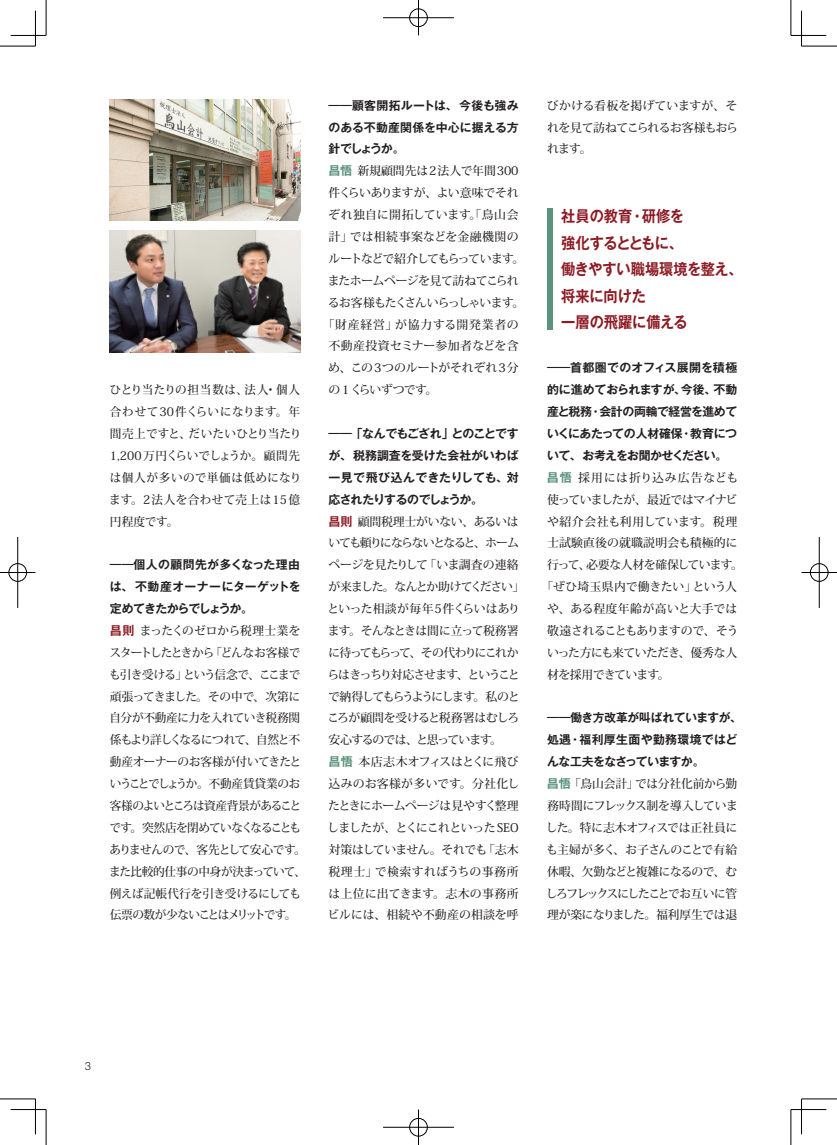
<style>
.page{position:relative;width:837px;height:1145px;background:#fff}
.page>*{position:absolute;margin:0;border:0;box-sizing:border-box;transform-origin:0 0}
.t1{font:700 15.62px/26.4px "Gothic MB101 Pro De";letter-spacing:-.005em;color:#8c1b23;scale:.91 1}
.t2{font:500 11.88px/21.9px "Koz Min Pr 6 N";letter-spacing:-.035em;color:#231f20;text-align:justify}
.t3{font:700 11.88px/21.9px "Gothic MB101 Pro De";letter-spacing:-.02em;color:#231f20;text-align:justify}
.t4{font:500 11.88px "Koz Min Pr 6 N";letter-spacing:-.005em;color:#231f20}
.t5{font:500 11.88px "Koz Min Pr 6 N";letter-spacing:.01em;color:#231f20}
.t6{font:500 11.88px "Koz Min Pr 6 N";letter-spacing:-.055em;color:#231f20}
.t7{font:500 11.88px "Koz Min Pr 6 N";letter-spacing:-.095em;color:#231f20}
.t8{font:500 11.88px "Koz Min Pr 6 N";letter-spacing:-.07em;color:#231f20}
.t9{font:500 11.88px "Koz Min Pr 6 N";letter-spacing:-.01em;color:#231f20}
.t10{font:500 11.88px "Koz Min Pr 6 N";letter-spacing:-.065em;color:#231f20}
.t11{font:500 11.88px "Koz Min Pr 6 N";letter-spacing:-.06em;color:#231f20}
.t12{font:500 11.88px "Koz Min Pr 6 N";letter-spacing:.03em;color:#231f20}
.t13{font:500 11.88px "Koz Min Pr 6 N";letter-spacing:.06em;color:#231f20}
.t14{font:500 11.88px "Koz Min Pr 6 N";letter-spacing:.025em;color:#231f20}
.t15{font:500 11.88px "Koz Min Pr 6 N";letter-spacing:.015em;color:#231f20}
.t16{font:500 11.88px "Koz Min Pr 6 N";letter-spacing:.035em;color:#231f20}
.t17{font:500 11.88px "Koz Min Pr 6 N";letter-spacing:.075em;color:#231f20}
.t18{font:300 11.25px "Helvetica LT Std";color:#231f20}
.s1{font-family:"Gothic MB101 Pro De";font-weight:700;font-size:12.12px;color:#8c1b23}
.s2{font-family:"Gothic MB101 Pro De";font-weight:700;font-size:12.12px;color:#5a927c}
</style>
<div class="page">
<div style="left:547px;top:209px;width:5px;height:121px;background:#5a927c"></div>
<img style="left:110px;top:99px;width:190px;height:122px">
<img style="left:110px;top:230px;width:190px;height:122px">
<hr style="left:0;top:46px;width:35px;height:1px;background:#000">
<hr style="left:801px;top:46px;width:35px;height:1px;background:#000">
<hr style="left:0;top:1098px;width:35px;height:1px;background:#000">
<hr style="left:801px;top:1098px;width:35px;height:1px;background:#000">
<hr style="left:46px;top:0;width:1px;height:35px;background:#000">
<hr style="left:46px;top:1109px;width:1px;height:35px;background:#000">
<hr style="left:790px;top:0;width:1px;height:35px;background:#000">
<hr style="left:790px;top:1109px;width:1px;height:35px;background:#000">
<hr style="left:11px;top:35px;width:35px;height:1px;background:#000">
<hr style="left:790px;top:35px;width:36px;height:1px;background:#000">
<hr style="left:11px;top:1109px;width:35px;height:1px;background:#000">
<hr style="left:790px;top:1109px;width:36px;height:1px;background:#000">
<hr style="left:35px;top:11px;width:1px;height:35px;background:#000">
<hr style="left:35px;top:1098px;width:1px;height:36px;background:#000">
<hr style="left:801px;top:11px;width:1px;height:35px;background:#000">
<hr style="left:801px;top:1098px;width:1px;height:36px;background:#000">
<div style="left:408px;top:8px;width:20px;height:19px;border:2px solid #fff;border-radius:50%"></div>
<hr style="left:383px;top:17px;width:71px;height:2px;background:#fff">
<hr style="left:417px;top:0;width:2px;height:35px;background:#fff">
<div style="left:409px;top:9px;width:18px;height:18px;border:1px solid #000;border-radius:50%"></div>
<hr style="left:383px;top:18px;width:71px;height:1px;background:#000">
<hr style="left:418px;top:0;width:1px;height:35px;background:#000">
<div style="left:408px;top:1117px;width:20px;height:20px;border:2px solid #fff;border-radius:50%"></div>
<hr style="left:383px;top:1126px;width:71px;height:2px;background:#fff">
<hr style="left:417px;top:1109px;width:2px;height:35px;background:#fff">
<div style="left:409px;top:1118px;width:18px;height:18px;border:1px solid #000;border-radius:50%"></div>
<hr style="left:383px;top:1127px;width:71px;height:1px;background:#000">
<hr style="left:418px;top:1109px;width:1px;height:35px;background:#000">
<div style="left:8px;top:562px;width:19px;height:20px;border:2px solid #fff;border-radius:50%"></div>
<hr style="left:0;top:571px;width:35px;height:2px;background:#fff">
<hr style="left:17px;top:537px;width:2px;height:71px;background:#fff">
<div style="left:9px;top:563px;width:18px;height:18px;border:1px solid #000;border-radius:50%"></div>
<hr style="left:0;top:572px;width:35px;height:1px;background:#000">
<hr style="left:18px;top:537px;width:1px;height:71px;background:#000">
<div style="left:809px;top:562px;width:19px;height:20px;border:2px solid #fff;border-radius:50%"></div>
<hr style="left:801px;top:571px;width:35px;height:2px;background:#fff">
<div style="left:809px;top:563px;width:19px;height:18px;border:1px solid #000;border-radius:50%"></div>
<hr style="left:801px;top:572px;width:35px;height:1px;background:#000">
<hr style="left:818px;top:537px;width:1px;height:71px;background:#000">
<p class="t2" style="left:109px;top:379px;width:194px">ひとり当たりの担当数は、法人・個人合わせて30件くらいになります。年間売上ですと、だいたいひとり当たり1,200万円くらいでしょうか。顧問先は個人が多いので単価は低めになります。2法人を合わせて売上は15億円程度です。</p>
<p class="t3" style="left:110px;top:552px;width:192px">――個人の顧問先が多くなった理由は、不動産オーナーにターゲットを定めてきたからでしょうか。</p>
<p class="t2" style="left:109px;top:620px;width:198px;text-align:left"><span class="s1">昌則</span> まったくのゼロから税理士業をスタートしたときから「どんなお客様でも引き受ける」という信念で、ここまで頑張ってきました。その中で、次第に自分が不動産に力を入れていき税務関係もより詳しくなるにつれて、自然と不動産オーナーのお客様が付いてきたということでしょうか。不動産賃貸業のお客様のよいところは資産背景があることです。突然店を閉めていなくなることもありませんので、客先として安心です。また比較的仕事の中身が決まっていて、例えば記帳代行を引き受けるにしても伝票の数が少ないことはメリットです。</p>
<p class="t3" style="left:328px;top:93px;width:192px">――顧客開拓ルートは、今後も強みのある不動産関係を中心に据える方針でしょうか。</p>
<p class="t4" style="left:328px;top:164px;width:192px"><span class="s2">昌悟</span> 新規顧問先は2法人で年間300</p>
<p class="t2" style="left:328px;top:182px;width:192px">件くらいありますが、よい意味でそれ</p>
<p class="t5" style="left:328px;top:208px;width:192px">ぞれ独自に開拓しています。「鳥山会</p>
<p class="t12" style="left:328px;top:230px;width:192px">計」では相続事案などを金融機関の</p>
<p class="t7" style="left:328px;top:252px;width:197px">ルートなどで紹介してもらっています。</p>
<p class="t2" style="left:327px;top:270px;width:192px">またホームページを見て訪ねてこられ</p>
<p class="t8" style="left:327px;top:295px;width:198px">るお客様もたくさんいらっしゃいます。</p>
<p class="t13" style="left:322px;top:317px;width:197px">「財産経営」が協力する開発業者の</p>
<p class="t14" style="left:328px;top:339px;width:191px">不動産投資セミナー参加者などを含</p>
<p class="t9" style="left:328px;top:361px;width:192px">め、この3つのルートがそれぞれ3分</p>
<p class="t2" style="left:328px;top:379px;width:111px">の１くらいずつです。</p>
<p class="t3" style="left:328px;top:421px;width:192px">――「なんでもござれ」とのことですが、税務調査を受けた会社がいわば一見で飛び込んできたりしても、対応されたりするのでしょうか。</p>
<p class="t2" style="left:327px;top:510px;width:199px;text-align:left"><span class="s1">昌則</span> 顧問税理士がいない、あるいはいても頼りにならないとなると、ホームページを見たりして「いま調査の連絡が来ました。なんとか助けてください」といった相談が毎年5件くらいはあります。そんなときは間に立って税務署に待ってもらって、その代わりにこれからはきっちり対応させます、ということで納得してもらうようにします。私のところが顧問を受けると税務署はむしろ安心するのでは、と思っています。<br><span class="s2">昌悟</span> 本店志木オフィスはとくに飛び込みのお客様が多いです。分社化したときにホームページは見やすく整理しましたが、とくにこれといった SEO対策はしていません。それでも「志木税理士」で検索すればうちの事務所は上位に出てきます。志木の事務所ビルには、相続や不動産の相談を呼</p>
<p class="t2" style="left:546px;top:95px;width:193px">びかける看板を掲げていますが、それを見て訪ねてこられるお客様もおられます。</p>
<h1 class="t1" style="left:561px;top:201px;width:201px">社員の教育・研修を<br>強化するとともに、<br>働きやすい職場環境を整え、将来に向けた<br>一層の飛躍に備える</h1>
<p class="t3" style="left:547px;top:355px;width:192px">――首都圏でのオフィス展開を積極的に進めておられますが、今後、不動産と税務・会計の両輪で経営を進めていくにあたっての人材確保・教育について、お考えをお聞かせください。</p>
<p class="t17" style="left:546px;top:470px;width:193px"><span class="s2">昌悟</span> 採用には折り込み広告なども</p>
<p class="t10" style="left:547px;top:492px;width:192px">使っていましたが、最近ではマイナビ</p>
<p class="t5" style="left:547px;top:514px;width:192px">や紹介会社も利用しています。税理</p>
<p class="t15" style="left:547px;top:536px;width:192px">士試験直後の就職説明会も積極的に</p>
<p class="t2" style="left:547px;top:554px;width:197px">行って、必要な人材を確保しています。</p>
<p class="t4" style="left:541px;top:580px;width:197px">「ぜひ埼玉県内で働きたい」という人</p>
<p class="t16" style="left:547px;top:602px;width:192px">や、ある程度年齢が高いと大手では</p>
<p class="t11" style="left:547px;top:624px;width:193px">敬遠されることもありますので、そう</p>
<p class="t6" style="left:547px;top:645px;width:191px">いった方にも来ていただき、優秀な人</p>
<p class="t6" style="left:547px;top:667px;width:124px">材を採用できています。</p>
<p class="t3" style="left:547px;top:705px;width:196px;text-align:left">――働き方改革が叫ばれていますが、処遇・福利厚生面や勤務環境ではどんな工夫をなさっていますか。</p>
<p class="t2" style="left:545px;top:773px;width:193px"><span class="s2">昌悟</span>「鳥山会計」では分社化前から勤務時間にフレックス制を導入していました。特に志木オフィスでは正社員にも主婦が多く、お子さんのことで有給休暇、欠勤などと複雑になるので、むしろフレックスにしたことでお互いに管理が楽になりました。福利厚生では退</p>
<p class="t18" style="left:85px;top:1059px;width:8px">3</p>
</div>
